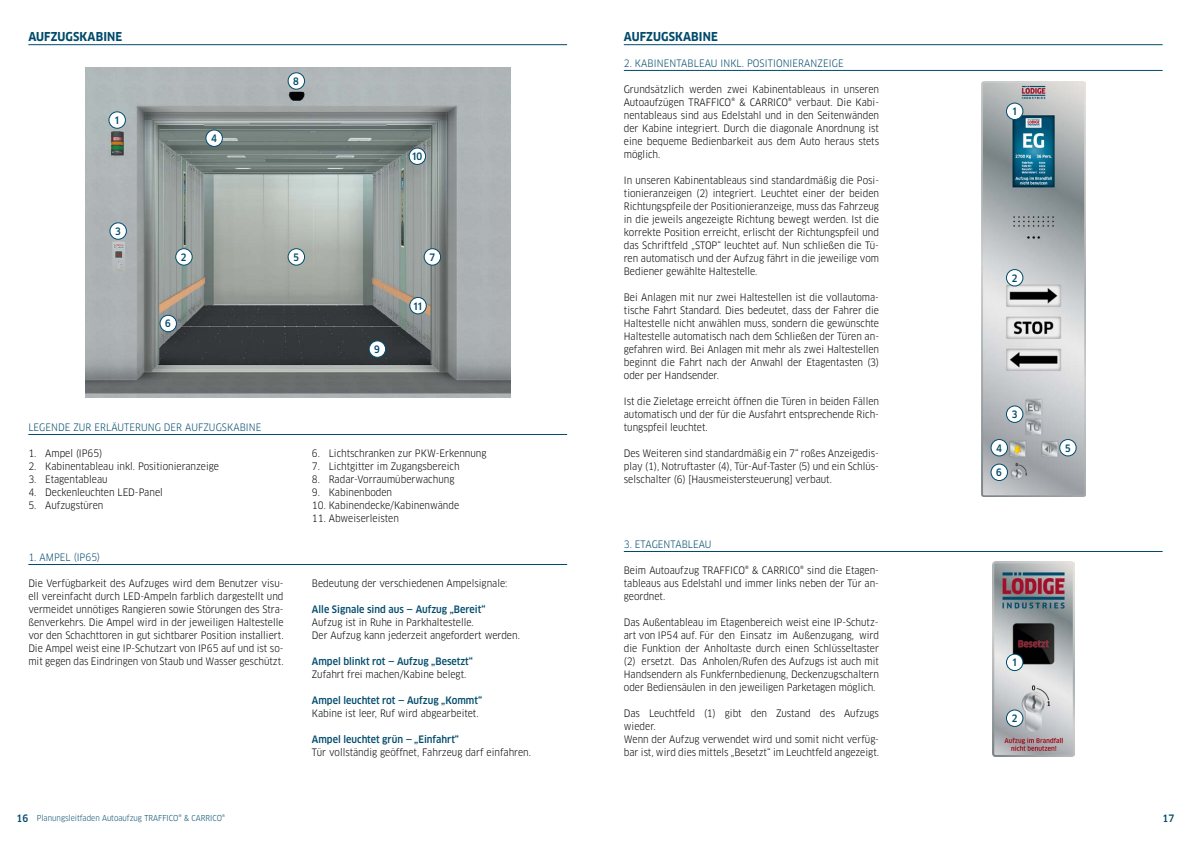
<style>
.page{position:relative;width:1191px;height:842px;background:#fff}
.page>*{position:absolute;margin:0;border:0;box-sizing:border-box;transform-origin:0 0}
.t1{font:700 12px "Clan Pro Narr";letter-spacing:.01em;color:#004b6c}
.t2{font:10px/13px "Clan Pro Narr";color:#000;text-align:justify}
.t3{font:500 10px "Clan Pro Narr";color:#004b6c}
.t4{font:10px "Clan Pro Narr";letter-spacing:.01em;color:#004b6c}
.t5{font:8px "Clan Pro Narr";color:#004b6c}
.s1{font-weight:500;font-size:10px}
</style>
<div class="page">
<hr style="left:28px;top:44px;width:539px;height:1px;background:#004b6c">
<img style="left:85px;top:67px;width:425px;height:331px">
<div style="left:410px;top:297px;width:16px;height:17px;background:#fff;border-radius:50%"></div>
<div style="left:409px;top:297px;width:18px;height:17px;border:1px solid #004b6c;border-radius:50%"></div>
<div style="left:369px;top:341px;width:16px;height:16px;background:#fff;border-radius:50%"></div>
<div style="left:369px;top:340px;width:17px;height:18px;border:1px solid #004b6c;border-radius:50%"></div>
<div style="left:176px;top:249px;width:16px;height:16px;background:#fff;border-radius:50%"></div>
<div style="left:175px;top:248px;width:18px;height:18px;border:1px solid #004b6c;border-radius:50%"></div>
<div style="left:409px;top:148px;width:16px;height:16px;background:#fff;border-radius:50%"></div>
<div style="left:408px;top:148px;width:18px;height:17px;border:1px solid #004b6c;border-radius:50%"></div>
<div style="left:206px;top:130px;width:16px;height:16px;background:#fff;border-radius:50%"></div>
<div style="left:205px;top:129px;width:18px;height:18px;border:1px solid #004b6c;border-radius:50%"></div>
<div style="left:288px;top:73px;width:16px;height:16px;background:#fff;border-radius:50%"></div>
<div style="left:288px;top:72px;width:17px;height:18px;border:1px solid #004b6c;border-radius:50%"></div>
<div style="left:109px;top:112px;width:16px;height:16px;background:#fff;border-radius:50%"></div>
<div style="left:108px;top:111px;width:18px;height:18px;border:1px solid #004b6c;border-radius:50%"></div>
<div style="left:110px;top:223px;width:16px;height:16px;background:#fff;border-radius:50%"></div>
<div style="left:109px;top:222px;width:18px;height:18px;border:1px solid #004b6c;border-radius:50%"></div>
<div style="left:160px;top:315px;width:16px;height:17px;background:#fff;border-radius:50%"></div>
<div style="left:159px;top:315px;width:18px;height:17px;border:1px solid #004b6c;border-radius:50%"></div>
<div style="left:288px;top:249px;width:16px;height:16px;background:#fff;border-radius:50%"></div>
<div style="left:288px;top:248px;width:17px;height:18px;border:1px solid #004b6c;border-radius:50%"></div>
<hr style="left:28px;top:434px;width:539px;height:1px;background:#004b6c">
<hr style="left:28px;top:564px;width:539px;height:1px;background:#004b6c">
<div style="left:424px;top:249px;width:16px;height:16px;background:#fff;border-radius:50%"></div>
<div style="left:423px;top:248px;width:18px;height:18px;border:1px solid #004b6c;border-radius:50%"></div>
<img style="left:992px;top:561px;width:82px;height:195px">
<img style="left:981px;top:81px;width:104px;height:415px">
<hr style="left:624px;top:44px;width:538px;height:1px;background:#004b6c">
<hr style="left:624px;top:70px;width:538px;height:1px;background:#004b6c">
<hr style="left:624px;top:551px;width:538px;height:1px;background:#004b6c">
<div style="left:1006px;top:103px;width:17px;height:17px;background:#fff;border-radius:50%"></div>
<div style="left:1006px;top:103px;width:17px;height:17px;border:1px solid #004b6c;border-radius:50%"></div>
<div style="left:1006px;top:270px;width:17px;height:16px;background:#fff;border-radius:50%"></div>
<div style="left:1006px;top:269px;width:17px;height:17px;border:1px solid #004b6c;border-radius:50%"></div>
<div style="left:1006px;top:406px;width:17px;height:16px;background:#fff;border-radius:50%"></div>
<div style="left:1006px;top:405px;width:17px;height:18px;border:1px solid #004b6c;border-radius:50%"></div>
<div style="left:991px;top:439px;width:16px;height:17px;background:#fff;border-radius:50%"></div>
<div style="left:990px;top:439px;width:18px;height:17px;border:1px solid #004b6c;border-radius:50%"></div>
<div style="left:991px;top:464px;width:16px;height:16px;background:#fff;border-radius:50%"></div>
<div style="left:990px;top:464px;width:18px;height:17px;border:1px solid #004b6c;border-radius:50%"></div>
<div style="left:1059px;top:439px;width:17px;height:17px;background:#fff;border-radius:50%"></div>
<div style="left:1059px;top:439px;width:17px;height:17px;border:1px solid #004b6c;border-radius:50%"></div>
<div style="left:1006px;top:710px;width:17px;height:16px;background:#fff;border-radius:50%"></div>
<div style="left:1006px;top:709px;width:17px;height:18px;border:1px solid #004b6c;border-radius:50%"></div>
<div style="left:1006px;top:654px;width:17px;height:17px;background:#fff;border-radius:50%"></div>
<div style="left:1006px;top:654px;width:17px;height:17px;border:1px solid #004b6c;border-radius:50%"></div>
<p class="t1" style="left:28px;top:30px;width:95px">AUFZUGSKABINE</p>
<p class="t3" style="left:115px;top:114px;width:6px">1</p>
<p class="t3" style="left:115px;top:225px;width:7px">3</p>
<p class="t3" style="left:211px;top:133px;width:7px">4</p>
<p class="t3" style="left:181px;top:251px;width:7px">2</p>
<p class="t3" style="left:165px;top:318px;width:7px">6</p>
<p class="t4" style="left:28px;top:422px;width:234px">LEGENDE ZUR ERLÄUTERUNG DER AUFZUGSKABINE</p>
<p class="t2" style="left:28px;top:447px;width:75px">1. Ampel (IP65)</p>
<p class="t2" style="left:28px;top:460px;width:192px">2. Kabinentableau inkl. Positionieranzeige</p>
<p class="t2" style="left:28px;top:473px;width:81px">3. Etagentableau</p>
<p class="t2" style="left:28px;top:486px;width:136px">4. Deckenleuchten LED-Panel</p>
<p class="t2" style="left:28px;top:499px;width:77px">5. Aufzugstüren</p>
<p class="t3" style="left:293px;top:75px;width:7px">8</p>
<p class="t3" style="left:293px;top:251px;width:7px">5</p>
<p class="t3" style="left:412px;top:151px;width:12px">10</p>
<p class="t3" style="left:374px;top:343px;width:7px">9</p>
<p class="t3" style="left:429px;top:251px;width:7px">7</p>
<p class="t3" style="left:413px;top:300px;width:10px">11</p>
<p class="t2" style="left:312px;top:447px;width:176px">6. Lichtschranken zur PKW-Erkennung</p>
<p class="t2" style="left:312px;top:460px;width:149px">7. Lichtgitter im Zugangsbereich</p>
<p class="t2" style="left:312px;top:473px;width:144px">8. Radar-Vorraumüberwachung</p>
<p class="t2" style="left:312px;top:486px;width:82px">9. Kabinenboden</p>
<p class="t2" style="left:312px;top:499px;width:149px">10. Kabinendecke/Kabinenwände</p>
<p class="t2" style="left:312px;top:512px;width:88px">11. Abweiserleisten</p>
<p class="t4" style="left:28px;top:552px;width:73px">1. AMPEL (IP65)</p>
<p class="t2" style="left:28px;top:577px;width:257px">Die Verfügbarkeit des Aufzuges wird dem Benutzer visu&shy;ell vereinfacht durch LED-Ampeln farblich dargestellt und vermeidet unnötiges Rangieren sowie Störungen des Stra&shy;ßenverkehrs. Die Ampel wird in der jeweiligen Haltestelle vor den Schachttoren in gut sichtbarer Position installiert.<br>Die Ampel weist eine IP-Schutzart von IP65 auf und ist so&shy;mit gegen das Eindringen von Staub und Wasser geschützt.</p>
<p class="t2" style="left:312px;top:577px;width:197px">Bedeutung der verschiedenen Ampelsignale:</p>
<p class="t3" style="left:312px;top:604px;width:175px">Alle Signale sind aus — Aufzug „Bereit“</p>
<p class="t2" style="left:312px;top:616px;width:209px">Aufzug ist in Ruhe in Parkhaltestelle.<br>Der Aufzug kann jederzeit angefordert werden.</p>
<p class="t3" style="left:312px;top:656px;width:163px">Ampel blinkt rot — Aufzug „Besetzt“</p>
<p class="t2" style="left:312px;top:668px;width:156px">Zufahrt frei machen/Kabine belegt.</p>
<p class="t3" style="left:312px;top:695px;width:172px">Ampel leuchtet rot — Aufzug „Kommt“</p>
<p class="t2" style="left:312px;top:707px;width:168px">Kabine ist leer, Ruf wird abgearbeitet.</p>
<p class="t3" style="left:312px;top:734px;width:149px">Ampel leuchtet grün — „Einfahrt“</p>
<p class="t2" style="left:312px;top:746px;width:221px">Tür vollständig geöffnet, Fahrzeug darf einfahren.</p>
<p class="t1" style="left:624px;top:30px;width:95px">AUFZUGSKABINE</p>
<p class="t4" style="left:624px;top:58px;width:221px">2. KABINENTABLEAU INKL. POSITIONIERANZEIGE</p>
<p class="t2" style="left:624px;top:83px;width:257px">Grundsätzlich werden zwei Kabinentableaus in unseren Autoaufzügen TRAFFICO® &amp; CARRICO® verbaut. Die Kabi&shy;nentableaus sind aus Edelstahl und in den Seitenwänden der Kabine integriert. Durch die diagonale Anordnung ist eine bequeme Bedienbarkeit aus dem Auto heraus stets möglich.</p>
<p class="t2" style="left:624px;top:174px;width:257px">In unseren Kabinentableaus sind standardmäßig die Posi&shy;tionieranzeigen (2) integriert. Leuchtet einer der beiden Richtungspfeile der Positionieranzeige, muss das Fahrzeug in die jeweils angezeigte Richtung bewegt werden. Ist die korrekte Position erreicht, erlischt der Richtungspfeil und das Schriftfeld „STOP“ leuchtet auf. Nun schließen die Tü&shy;ren automatisch und der Aufzug fährt in die jeweilige vom Bediener gewählte Haltestelle.</p>
<p class="t2" style="left:624px;top:291px;width:257px">Bei Anlagen mit nur zwei Haltestellen ist die vollautoma&shy;tische Fahrt Standard. Dies bedeutet, dass der Fahrer die Haltestelle nicht anwählen muss, sondern die gewünschte Haltestelle automatisch nach dem Schließen der Türen an&shy;gefahren wird. Bei Anlagen mit mehr als zwei Haltestellen beginnt die Fahrt nach der Anwahl der Etagentasten (3) oder per Handsender.</p>
<p class="t2" style="left:624px;top:395px;width:257px">Ist die Zieletage erreicht öffnen die Türen in beiden Fällen automatisch und der für die Ausfahrt entsprechende Rich&shy;tungspfeil leuchtet.</p>
<p class="t2" style="left:624px;top:447px;width:257px">Des Weiteren sind standardmäßig ein 7“ roßes Anzeigedis&shy;play (1), Notruftaster (4), Tür-Auf-Taster (5) und ein Schlüs&shy;selschalter (6) [Hausmeistersteuerung] verbaut.</p>
<p class="t4" style="left:624px;top:539px;width:89px">3. ETAGENTABLEAU</p>
<p class="t3" style="left:1012px;top:106px;width:6px">1</p>
<p class="t3" style="left:1011px;top:272px;width:7px">2</p>
<p class="t3" style="left:996px;top:442px;width:7px">4</p>
<p class="t3" style="left:996px;top:467px;width:7px">6</p>
<p class="t3" style="left:1011px;top:409px;width:7px">3</p>
<p class="t2" style="left:624px;top:564px;width:257px">Beim Autoaufzug TRAFFICO® &amp; CARRICO® sind die Etagen&shy;tableaus aus Edelstahl und immer links neben der Tür an&shy;geordnet.</p>
<p class="t2" style="left:624px;top:616px;width:257px">Das Außentableau im Etagenbereich weist eine IP-Schutz&shy;art von IP54 auf. Für den Einsatz im Außenzugang, wird die Funktion der Anholtaste durch einen Schlüsseltaster (2) ersetzt. Das Anholen/Rufen des Aufzugs ist auch mit Handsendern als Funkfernbedienung, Deckenzugschaltern oder Bediensäulen in den jeweiligen Parketagen möglich.</p>
<p class="t2" style="left:624px;top:707px;width:257px;text-align:left">Das Leuchtfeld (1) gibt den Zustand des Aufzugs wieder.<br>Wenn der Aufzug verwendet wird und somit nicht verfüg&shy;bar ist, wird dies mittels „Besetzt“ im Leuchtfeld angezeigt.</p>
<p class="t3" style="left:1011px;top:713px;width:7px">2</p>
<p class="t3" style="left:1012px;top:657px;width:6px">1</p>
<p class="t3" style="left:1065px;top:442px;width:7px">5</p>
<p class="t5" style="left:17px;top:814px;width:210px"><span class="s1">16</span> Planungsleitfaden Autoaufzug TRAFFICO® &amp; CARRICO®</p>
<p class="t3" style="left:1162px;top:812px;width:13px">17</p>
</div>
